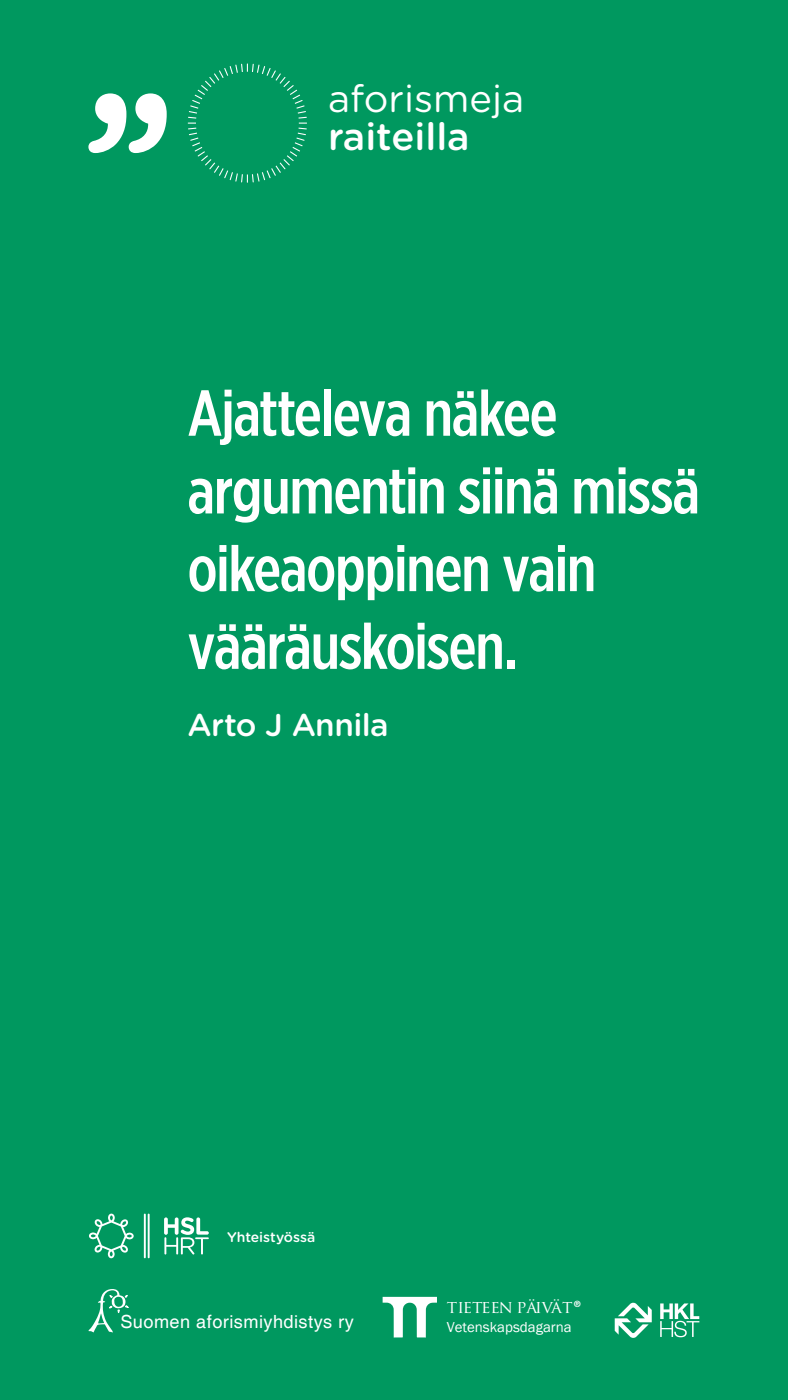
<style>
.page{position:relative;width:788px;height:1400px;background:#00985f}
.page>*{position:absolute;margin:0;border:0;box-sizing:border-box;transform-origin:0 0}
.t1{font:500 64.75px/77.7px "Gotham X Narrow";letter-spacing:-.025em;color:#fff}
.t2{font:38.24px "Gotham Rounded";color:#fff}
.t3{font:500 38.24px "Gotham Rounded";color:#fff}
.t4{font:500 31.5px "Gotham Rounded";letter-spacing:-.02em;color:#fff}
.t5{font:18.2px "Helvetica";letter-spacing:.025em;color:#fff}
.t6{font:17.24px "Trajan Pro";color:#fff}
.t7{font:14.88px "Franklin Gothic";color:#fff}
.t8{font:500 14px "Gotham Rounded";color:#fff}
.t9{font:700 8.92px "Frutiger LT Std";color:#fff}
</style>
<div class="page">
<svg style="left:382px;top:1297px;width:55px;height:41px"></svg>
<svg style="left:164px;top:1217px;width:45px;height:38px"></svg>
<svg style="left:89px;top:1214px;width:45px;height:44px"></svg>
<hr style="left:144px;top:1214px;width:2px;height:44px;background:#fff">
<hr style="left:148px;top:1214px;width:2px;height:44px;background:#fff">
<svg style="left:188px;top:64px;width:119px;height:119px"></svg>
<svg style="left:88px;top:93px;width:79px;height:60px"></svg>
<svg style="left:88px;top:1289px;width:40px;height:44px"></svg>
<svg style="left:614px;top:1302px;width:37px;height:36px"></svg>
<svg style="left:660px;top:1303px;width:39px;height:34px"></svg>
<p class="t2" style="left:328px;top:72px;width:198px">aforismeja</p>
<p class="t3" style="left:328px;top:110px;width:143px">raiteilla</p>
<p class="t1" style="left:187px;top:373px;width:514px">Ajatteleva näkee argumentin siinä missä oikeaoppinen vain vääräuskoisen.</p>
<p class="t4" style="left:187px;top:702px;width:203px">Arto J Annila</p>
<p class="t8" style="left:227px;top:1227px;width:90px">Yhteistyössä</p>
<p class="t5" style="left:120px;top:1311px;width:235px">Suomen aforismiyhdistys ry</p>
<p class="t6" style="left:447px;top:1296px;width:127px">TIETEEN PÄIVÄT</p>
<p class="t7" style="left:447px;top:1317px;width:126px">Vetenskapsdagarna</p>
<p class="t9" style="left:573px;top:1298px;width:9px">®</p>
</div>
